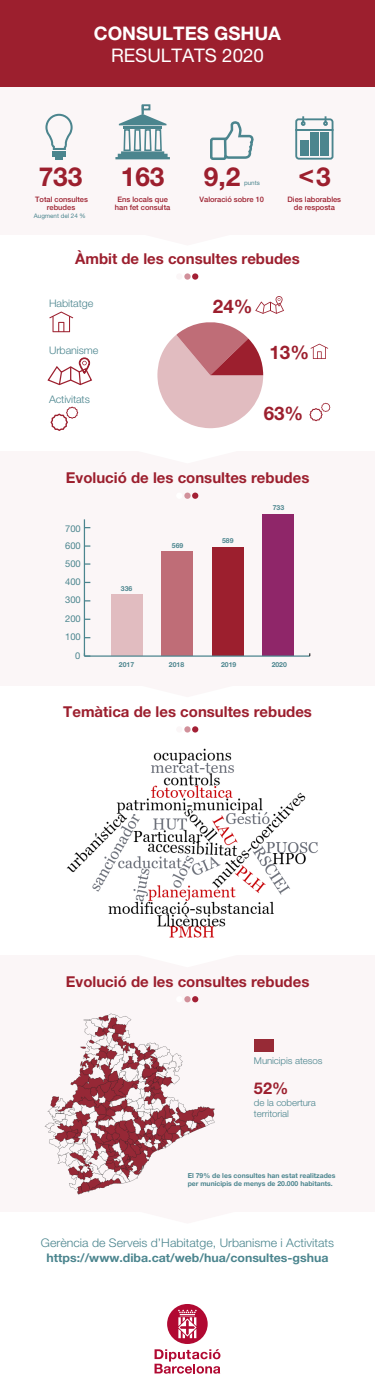
<style>
.page{position:relative;width:375px;height:1395px;background:#fff}
.page>*{position:absolute;margin:0;border:0;box-sizing:border-box;transform-origin:0 0}
.t1{font:700 26.25px "Helvetica Neue LT Std";color:#9c1f2e}
.t2{font:700 18.75px "Helvetica Neue LT Std";color:#fff}
.t3{font:18.75px "Helvetica Neue LT Std";color:#fff}
.t4{font:700 18.75px "Helvetica Neue LT Std";color:#9c1f2e}
.t5{font:700 16.25px "Helvetica Neue LT Std";color:#9c1f2e}
.t6{font:700 15px "Helvetica Neue LT Std";color:#9c1f2e}
.t7{font:300 11.88px "Helvetica Neue LT Std";color:#4b858e;scale:1.04 1}
.t8{font:700 11.88px "Helvetica Neue LT Std";color:#4b858e;scale:1.04 1}
.t9{font:300 10.38px "Helvetica Neue LT Std";letter-spacing:-.01em;color:#4b858e;scale:1.04 1}
.t10{font:300 9.38px/11.2px "Helvetica Neue LT Std";letter-spacing:-.01em;color:#4b858e;scale:1.04 1}
.t11{font:9.38px "Helvetica Neue LT Std";color:#4b858e}
.t12{font:500 7.5px/8.1px "Helvetica Neue LT Std";color:#9c1f2e;text-align:center}
.t13{font:700 6.88px/8.2px "Helvetica Neue LT Std";color:#4b858e}
.t14{font:6.25px "Helvetica Neue LT Std";color:#4b858e}
</style>
<div class="page">
<div style="left:0;top:85px;width:375px;height:149px;background:#fbf6f7"></div>
<div style="left:0;top:0;width:375px;height:86px;background:#9c1f2e"></div>
<div style="left:0;top:451px;width:375px;height:235px;background:#fbf6f7"></div>
<div style="left:0;top:955px;width:375px;height:256px;background:#fbf6f7"></div>
<div style="left:176px;top:273px;width:6px;height:7px;background:#fbf6f7;border-radius:50%"></div>
<svg style="left:184px;top:273px;width:7px;height:7px"></svg>
<div style="left:192px;top:273px;width:6px;height:7px;background:#a32035;border-radius:50%"></div>
<div style="left:184px;top:726px;width:7px;height:6px;background:#d1909a;border-radius:50%"></div>
<svg style="left:192px;top:726px;width:6px;height:6px"></svg>
<div style="left:176px;top:492px;width:6px;height:7px;background:#fff;border-radius:50%"></div>
<div style="left:184px;top:492px;width:7px;height:7px;background:#d1909a;border-radius:50%"></div>
<div style="left:192px;top:492px;width:6px;height:7px;background:#a32035;border-radius:50%"></div>
<svg style="left:155px;top:1304px;width:65px;height:69px"></svg>
<svg style="left:45px;top:114px;width:28px;height:45px"></svg>
<svg style="left:115px;top:105px;width:55px;height:54px"></svg>
<div style="left:142px;top:104px;width:8px;height:6px;border:2px solid #4b858e"></div>
<svg style="left:210px;top:121px;width:43px;height:39px"></svg>
<svg style="left:295px;top:116px;width:39px;height:44px"></svg>
<div style="left:311px;top:140px;width:8px;height:7px;background:#4b858e"></div>
<div style="left:321px;top:140px;width:8px;height:7px;background:#4b858e"></div>
<div style="left:300px;top:140px;width:9px;height:7px;background:#4b858e"></div>
<div style="left:311px;top:132px;width:8px;height:7px;background:#4b858e"></div>
<div style="left:321px;top:132px;width:8px;height:7px;background:#4b858e"></div>
<div style="left:311px;top:148px;width:8px;height:7px;background:#4b858e"></div>
<div style="left:321px;top:148px;width:8px;height:7px;background:#4b858e"></div>
<div style="left:301px;top:148px;width:8px;height:7px;background:#4b858e"></div>
<svg style="left:47px;top:357px;width:45px;height:29px"></svg>
<svg style="left:255px;top:296px;width:29px;height:18px"></svg>
<svg style="left:49px;top:311px;width:24px;height:21px"></svg>
<svg style="left:50px;top:406px;width:28px;height:25px"></svg>
<svg style="left:311px;top:344px;width:17px;height:15px"></svg>
<svg style="left:309px;top:403px;width:21px;height:18px"></svg>
<svg style="left:157px;top:322px;width:106px;height:106px"></svg>
<hr style="left:84px;top:519px;width:1px;height:137px;background:#4b858e">
<div style="left:212px;top:547px;width:32px;height:109px;background:#9c1f2e"></div>
<div style="left:262px;top:514px;width:32px;height:142px;background:#8f2669"></div>
<div style="left:161px;top:551px;width:32px;height:105px;background:#bf6d77"></div>
<div style="left:111px;top:594px;width:32px;height:62px;background:#e1bcc0"></div>
<hr style="left:84px;top:655px;width:226px;height:1px;background:#4b858e">
<div style="left:184px;top:996px;width:7px;height:6px;background:#d1909a;border-radius:50%"></div>
<svg style="left:192px;top:996px;width:6px;height:6px"></svg>
<img style="left:66px;top:748px;width:252px;height:190px">
<img style="left:44px;top:1013px;width:171px;height:182px">
<div style="left:254px;top:1038px;width:19px;height:13px;background:#972a36"></div>
<p class="t2" style="left:94px;top:21px;width:189px">CONSULTES GSHUA</p>
<p class="t3" style="left:111px;top:44px;width:154px">RESULTATS 2020</p>
<h1 class="t1" style="left:39px;top:160px;width:45px">733</h1>
<h1 class="t1" style="left:121px;top:160px;width:45px">163</h1>
<h1 class="t1" style="left:204px;top:160px;width:38px">9,2</h1>
<p class="t14" style="left:244px;top:179px;width:17px">punts</p>
<h1 class="t1" style="left:298px;top:159px;width:34px">&lt;3</h1>
<p class="t12" style="left:35px;top:195px;width:54px">Total consultes rebudes</p>
<p class="t14" style="left:34px;top:212px;width:53px">Augment del 24 %</p>
<p class="t12" style="left:115px;top:195px;width:57px">Ens locals que han fet consulta</p>
<p class="t12" style="left:200px;top:195px;width:66px">Valoració sobre 10</p>
<p class="t12" style="left:288px;top:195px;width:55px;line-height:8.3px">Dies laborables de resposta</p>
<p class="t6" style="left:75px;top:249px;width:226px">Àmbit de les consultes rebudes</p>
<p class="t9" style="left:49px;top:296px;width:44px">Habitatge</p>
<p class="t9" style="left:49px;top:343px;width:49px">Urbanisme</p>
<p class="t9" style="left:49px;top:392px;width:41px">Activitats</p>
<p class="t4" style="left:213px;top:295px;width:41px">24%</p>
<p class="t4" style="left:270px;top:341px;width:41px">13%</p>
<p class="t4" style="left:264px;top:402px;width:41px">63%</p>
<p class="t6" style="left:66px;top:468px;width:245px">Evolució de les consultes rebudes</p>
<p class="t11" style="left:65px;top:522px;width:17px">700</p>
<p class="t11" style="left:65px;top:540px;width:17px">600</p>
<p class="t11" style="left:65px;top:557px;width:17px">500</p>
<p class="t11" style="left:65px;top:576px;width:17px">400</p>
<p class="t11" style="left:65px;top:594px;width:17px">300</p>
<p class="t11" style="left:65px;top:613px;width:17px">200</p>
<p class="t11" style="left:65px;top:631px;width:17px">100</p>
<p class="t11" style="left:75px;top:649px;width:7px">0</p>
<p class="t13" style="left:121px;top:584px;width:13px">336</p>
<p class="t13" style="left:172px;top:541px;width:13px">569</p>
<p class="t13" style="left:222px;top:536px;width:13px">589</p>
<p class="t13" style="left:119px;top:660px;width:17px">2017</p>
<p class="t13" style="left:169px;top:660px;width:17px">2018</p>
<p class="t13" style="left:221px;top:660px;width:17px">2019</p>
<p class="t13" style="left:273px;top:503px;width:13px">733</p>
<p class="t13" style="left:272px;top:660px;width:17px">2020</p>
<p class="t6" style="left:63px;top:702px;width:250px">Temàtica de les consultes rebudes</p>
<p class="t6" style="left:66px;top:971px;width:245px">Evolució de les consultes rebudes</p>
<p class="t10" style="left:254px;top:1054px;width:67px">Municipis atesos</p>
<p class="t5" style="left:254px;top:1078px;width:36px">52%</p>
<p class="t10" style="left:254px;top:1096px;width:61px">de la cobertura territorial</p>
<p class="t13" style="left:188px;top:1170px;width:149px">El 79% de les consultes han estat realitzades per municipis de menys de 20.000 habitants.</p>
<p class="t7" style="left:41px;top:1235px;width:283px">Gerència de Serveis d’Habitatge, Urbanisme i Activitats</p>
<p class="t8" style="left:47px;top:1250px;width:273px">https://www.diba.cat/web/hua/consultes-gshua</p>
</div>
